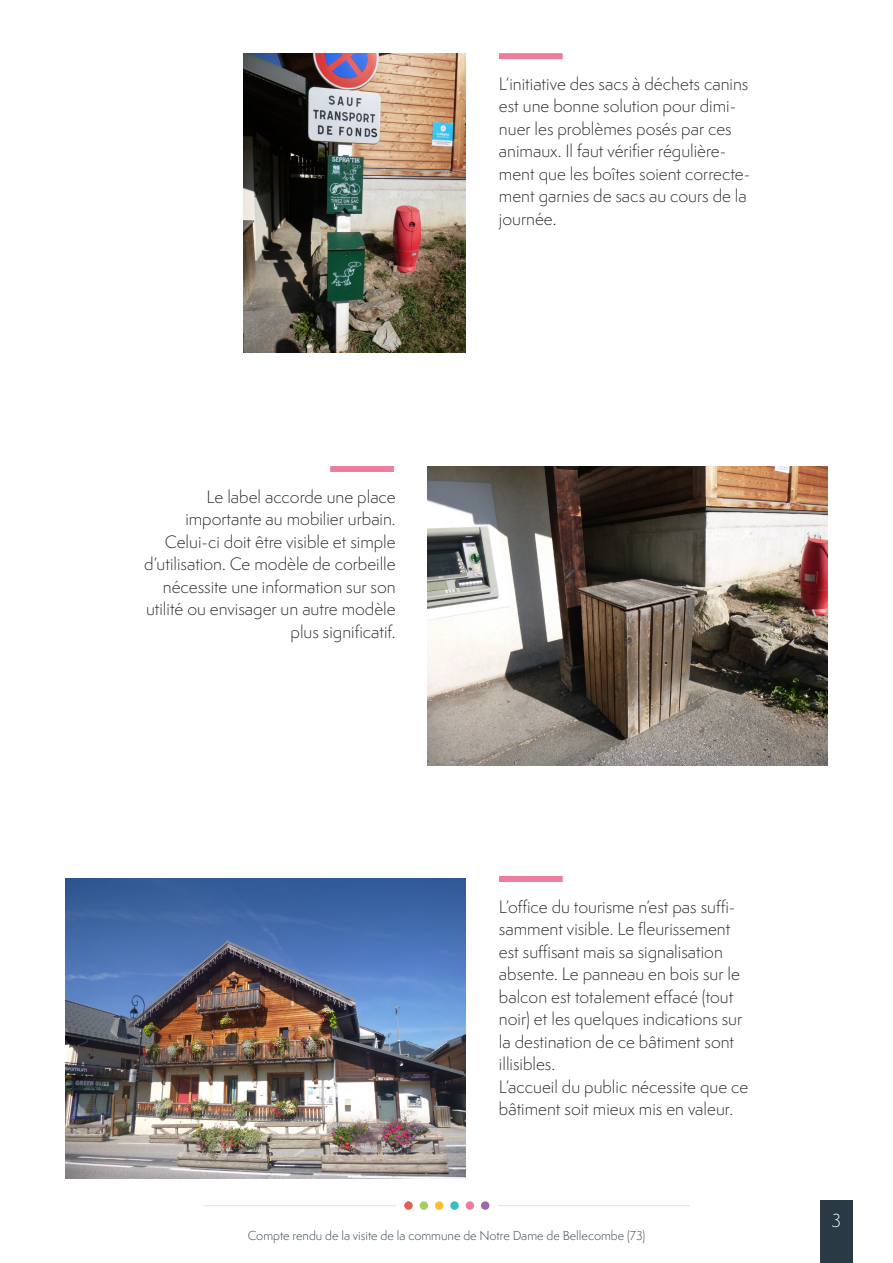
<style>
.page{position:relative;width:893px;height:1263px;background:#fff}
.page>*{position:absolute;margin:0;border:0;box-sizing:border-box;transform-origin:0 0}
.t1{font:300 17.55px "Semplicita Pro";color:#fff}
.t2{font:300 16.5px/22.5px "Semplicita Pro";color:#231f20}
.t3{font:300 12px "Semplicita Pro";color:#293a45}
</style>
<div class="page">
<hr style="left:498px;top:1205px;width:191px;height:1px;background:#dedfe1">
<hr style="left:204px;top:1205px;width:192px;height:1px;background:#dedfe1">
<div style="left:404px;top:1201px;width:9px;height:9px;background:#e05f57;border-radius:50%"></div>
<div style="left:420px;top:1201px;width:8px;height:9px;background:#a2cf5f;border-radius:50%"></div>
<div style="left:435px;top:1201px;width:8px;height:9px;background:#febf2e;border-radius:50%"></div>
<div style="left:450px;top:1201px;width:9px;height:9px;background:#35bfc2;border-radius:50%"></div>
<div style="left:466px;top:1201px;width:8px;height:9px;background:#f27e9f;border-radius:50%"></div>
<div style="left:481px;top:1201px;width:8px;height:9px;background:#9b6aad;border-radius:50%"></div>
<div style="left:820px;top:1200px;width:32px;height:63px;background:#293a45"></div>
<div style="left:499px;top:53px;width:64px;height:6px;background:#ec7d9d"></div>
<div style="left:499px;top:876px;width:64px;height:6px;background:#ec7d9d"></div>
<div style="left:330px;top:466px;width:64px;height:6px;background:#ec7d9d"></div>
<img style="left:243px;top:53px;width:223px;height:300px">
<img style="left:66px;top:879px;width:399px;height:300px">
<img style="left:427px;top:466px;width:400px;height:300px">
<p class="t2" style="left:499px;top:72px;width:253px">L‘initiative des sacs à déchets canins est une bonne solution pour dimi&shy;nuer les problèmes posés par ces animaux. Il faut vérifier régulière&shy;ment que les boîtes soient correcte&shy;ment garnies de sacs au cours de la journée.</p>
<p class="t2" style="left:144px;top:485px;width:253px;text-align:right">Le label accorde une place importante au mobilier urbain.<br>Celui-ci doit être visible et simple d’utilisation. Ce modèle de corbeille nécessite une information sur son utilité ou envisager un autre modèle plus significatif.</p>
<p class="t2" style="left:499px;top:895px;width:245px">L’office du tourisme n’est pas suffi&shy;samment visible. Le fleurissement est suffisant mais sa signalisation absente. Le panneau en bois sur le balcon est totalement effacé (tout noir) et les quelques indications sur la destination de ce bâtiment sont illisibles.</p>
<p class="t2" style="left:499px;top:1075px;width:251px">L’accueil du public nécessite que ce bâtiment soit mieux mis en valeur.</p>
<p class="t3" style="left:248px;top:1227px;width:399px">Compte rendu de la visite de la commune de Notre Dame de Bellecombe (73)</p>
<p class="t1" style="left:832px;top:1209px;width:11px">3</p>
</div>
